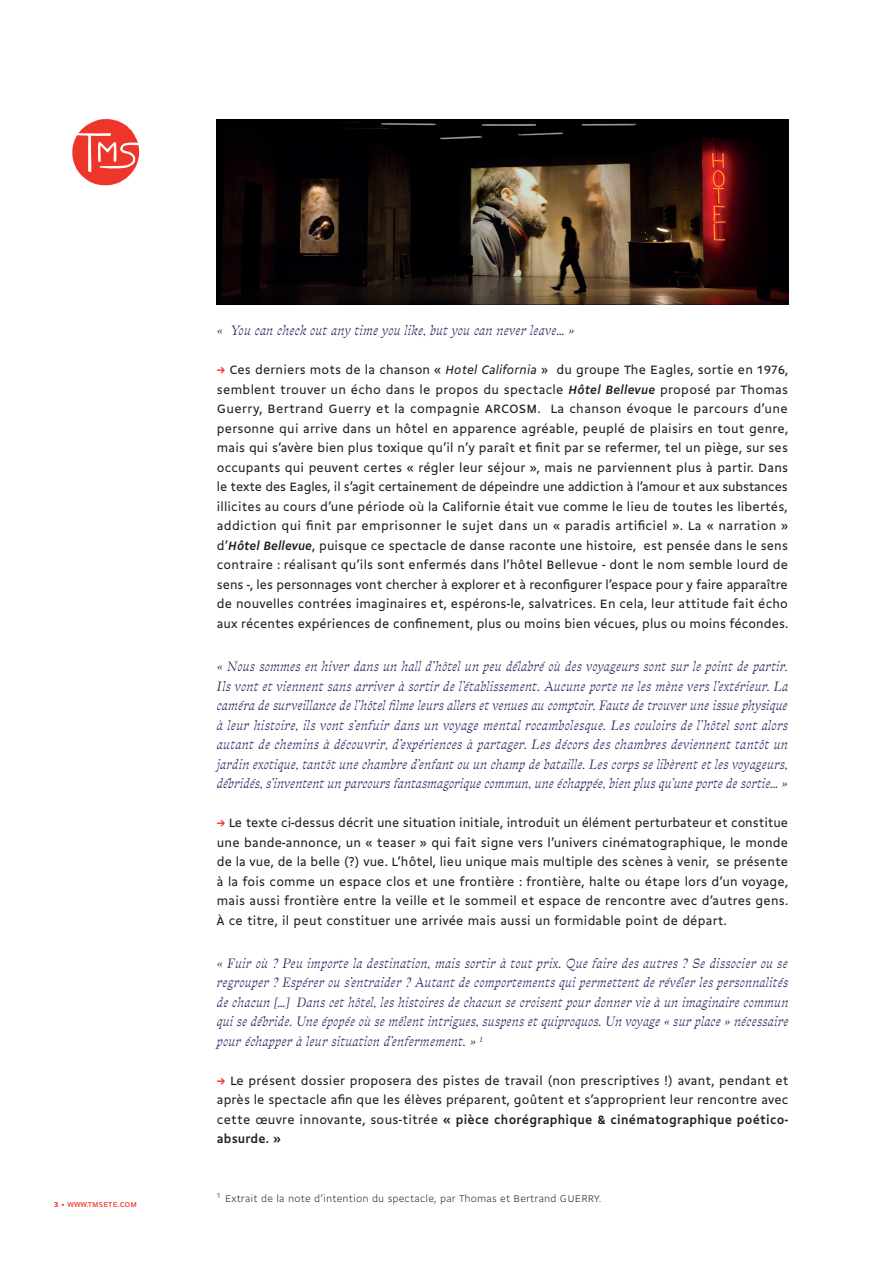
<style>
.page{position:relative;width:893px;height:1263px;background:#fff}
.page>*{position:absolute;margin:0;border:0;box-sizing:border-box;transform-origin:0 0}
.t1{font:13.05px/19.5px "Gemeli";letter-spacing:.01em;color:#231f20;text-align:justify}
.t2{font:13.05px/19.5px "Traulha Italica";letter-spacing:.01em;color:#3d2565;text-align:justify}
.t3{font:300 10.5px "Gemeli";letter-spacing:.015em;color:#231f20}
.t4{font:7.5px "Gemeli Micro";letter-spacing:.01em;color:#ee352a}
.s1{font-weight:700}
.s2{font-weight:700;color:#ee352a}
.s3{font-style:italic}
.s4{font-weight:700;font-style:italic}
</style>
<div class="page">
<svg style="left:72px;top:119px;width:67px;height:66px"></svg>
<img style="left:217px;top:119px;width:571px;height:185px">
<p class="t4" style="left:54px;top:1199px;width:85px"><span class="s1">3</span> • WWW.TMSETE.COM</p>
<p class="t2" style="left:217px;top:321px;width:359px">« You can check out any time you like, but you can never leave… »</p>
<p class="t1" style="left:217px;top:359px;width:573px"><span class="s2">→</span> Ces derniers mots de la chanson « <span class="s3">Hotel California</span> » du groupe The Eagles, sortie en 1976, semblent trouver un écho dans le propos du spectacle <span class="s4">Hôtel Bellevue</span> proposé par Thomas Guerry, Bertrand Guerry et la compagnie ARCOSM. La chanson évoque le parcours d’une personne qui arrive dans un hôtel en apparence agréable, peuplé de plaisirs en tout genre, mais qui s’avère bien plus toxique qu’il n’y paraît et finit par se refermer, tel un piège, sur ses occupants qui peuvent certes « régler leur séjour », mais ne parviennent plus à partir. Dans le texte des Eagles, il s’agit certainement de dépeindre une addiction à l’amour et aux substances illicites au cours d’une période où la Californie était vue comme le lieu de toutes les libertés, addiction qui finit par emprisonner le sujet dans un « paradis artificiel ». La « narration » d’<span class="s4">Hôtel Bellevue</span>, puisque ce spectacle de danse raconte une histoire, est pensée dans le sens contraire : réalisant qu’ils sont enfermés dans l’hôtel Bellevue - dont le nom semble lourd de sens -, les personnages vont chercher à explorer et à reconfigurer l’espace pour y faire apparaître de nouvelles contrées imaginaires et, espérons-le, salvatrices. En cela, leur attitude fait écho aux récentes expériences de confinement, plus ou moins bien vécues, plus ou moins fécondes.</p>
<p class="t2" style="left:217px;top:657px;width:573px">« Nous sommes en hiver dans un hall d’hôtel un peu délabré où des voyageurs sont sur le point de partir.<br>Ils vont et viennent sans arriver à sortir de l’établissement. Aucune porte ne les mène vers l’extérieur. La caméra de surveillance de l’hôtel filme leurs allers et venues au comptoir. Faute de trouver une issue physique à leur histoire, ils vont s’enfuir dans un voyage mental rocambolesque. Les couloirs de l’hôtel sont alors autant de chemins à découvrir, d’expériences à partager. Les décors des chambres deviennent tantôt un jardin exotique, tantôt une chambre d’enfant ou un champ de bataille. Les corps se libèrent et les voyageurs, débridés, s’inventent un parcours fantasmagorique commun, une échappée, bien plus qu’une porte de sortie… »</p>
<p class="t1" style="left:217px;top:812px;width:573px"><span class="s2">→</span> Le texte ci-dessus décrit une situation initiale, introduit un élément perturbateur et constitue une bande-annonce, un « teaser » qui fait signe vers l’univers cinématographique, le monde de la vue, de la belle (?) vue. L’hôtel, lieu unique mais multiple des scènes à venir, se présente à la fois comme un espace clos et une frontière : frontière, halte ou étape lors d’un voyage, mais aussi frontière entre la veille et le sommeil et espace de rencontre avec d’autres gens.<br>À ce titre, il peut constituer une arrivée mais aussi un formidable point de départ.</p>
<p class="t2" style="left:217px;top:954px;width:573px">« Fuir où ? Peu importe la destination, mais sortir à tout prix. Que faire des autres ? Se dissocier ou se regrouper ? Espérer ou s’entraider ? Autant de comportements qui permettent de révéler les personnalités de chacun […] Dans cet hôtel, les histoires de chacun se croisent pour donner vie à un imaginaire commun qui se débride. Une épopée où se mêlent intrigues, suspens et quiproquos. Un voyage « sur place » nécessaire pour échapper à leur situation d’enfermement. » <sup>1</sup></p>
<p class="t1" style="left:217px;top:1070px;width:573px"><span class="s2">→</span> Le présent dossier proposera des pistes de travail (non prescriptives !) avant, pendant et après le spectacle afin que les élèves préparent, goûtent et s’approprient leur rencontre avec cette œuvre innovante, sous-titrée <span class="s1">« pièce chorégraphique &amp; cinématographique poético&shy;absurde. »</span></p>
<p class="t3" style="left:217px;top:1191px;width:386px"><sup>1</sup> Extrait de la note d’intention du spectacle, par Thomas et Bertrand GUERRY.</p>
</div>
